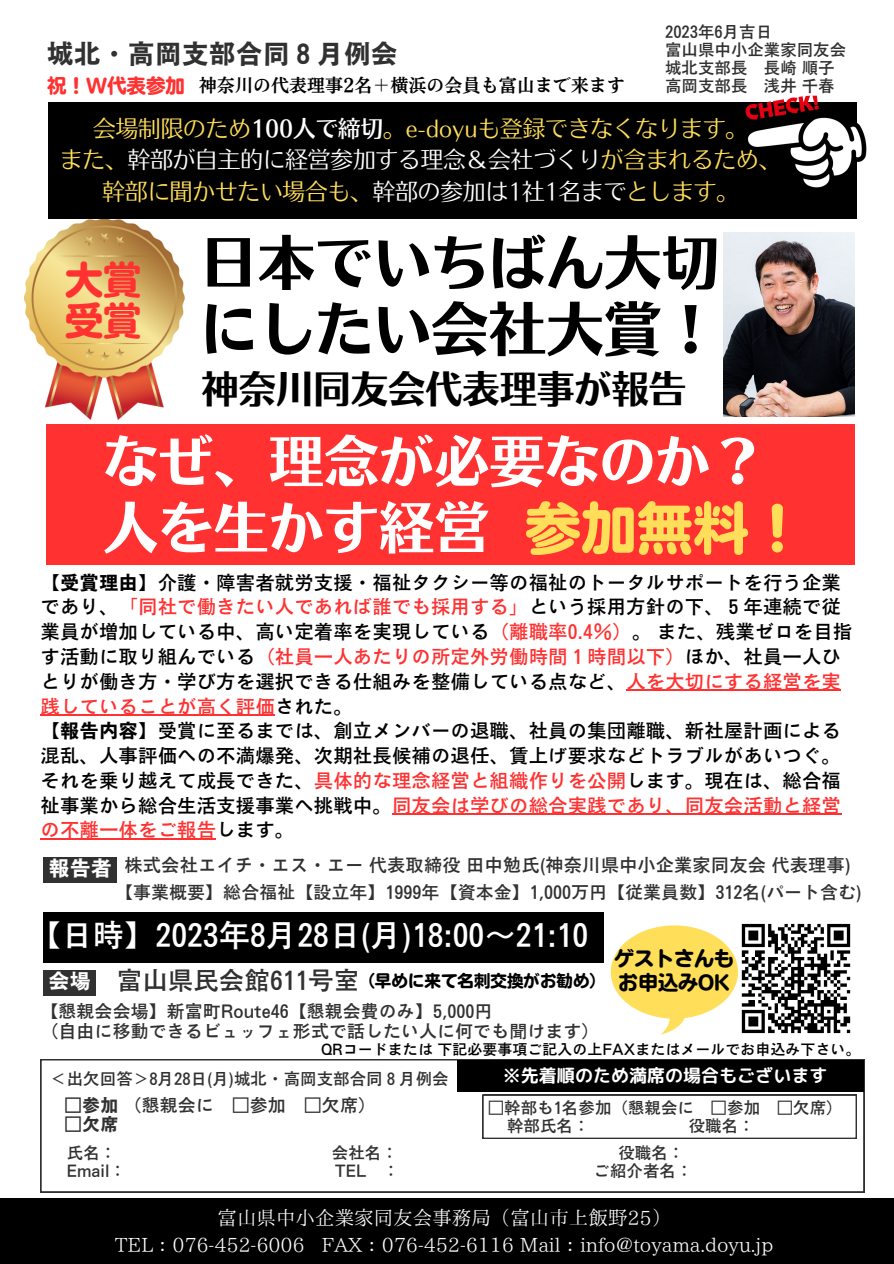
<style>
.page{position:relative;width:894px;height:1264px;background:#fff}
.page>*{position:absolute;margin:0;border:0;box-sizing:border-box;transform-origin:0 0}
.t1{font:57.75px/66.4px "Nud Motoya Aporo Std W6";color:#000}
.t2{font:56.1px "Nud Motoya Maru Std W6";color:#ffde59}
.t3{font:55.2px "Nud Motoya Aporo Std W6";color:#fff}
.t4{font:37.95px "Nud Motoya Maru Std W6";color:#ff3131}
.t5{font:37.2px "Nud Motoya Aporo Std W6";color:#000}
.t6{font:31.5px "Motoya Gothic Std W4";color:#fff}
.t7{font:27px "Motoya Gothic Std W6";color:#313131}
.t8{font:25.5px "Motoya Gothic Std W4";color:#313131}
.t9{font:22.5px/31.5px "Nud Motoya Aporo Std W2 b";color:#fff;text-align:center}
.t10{font:22.5px "Nud Motoya Aporo Std W2 b";color:#ffde59}
.t11{font:21.15px "Motoya Gothic Std W6";color:#fff}
.t12{font:19.95px "Nud Motoya Maru Std W6";color:#000}
.t13{font:19.5px/24.8px "Motoya Gothic Std W4";color:#000}
.t14{font:19.5px "IP Aex Mincho";color:#fff}
.t15{font:19.5px "Nud Motoya Maru Std W6";color:#ff3131}
.t16{font:18.3px "Motoya Gothic Std W4";color:#313131}
.t17{font:18px "Motoya Gothic Std W4";color:#313131}
.t18{font:18px "Nud Motoya Mincho Std W6";color:#000}
.t19{font:18px "rounded mplus 1 p bold";color:#fff}
.t20{font:18px "Motoya Gothic Std W6";color:#313131}
.t21{font:16.5px "Motoya Gothic Std W4";color:#313131}
.t22{font:16.5px "Nud Motoya Maru Std W6";color:#000}
.t23{font:15px "Motoya Gothic Std W4";color:#000}
.s1{font-family:"Nud Motoya Aporo Std W4";color:#fff}
.s2{color:#ffde59}
.s3{font-family:"Motoya Gothic Std W6"}
.s4{color:#ff3131}
</style>
<div class="page">
<img style="left:25px;top:219px;width:160px;height:201px">
<div style="left:49px;top:102px;width:807px;height:116px;background:#000"></div>
<img style="left:745px;top:96px;width:122px;height:105px">
<div style="left:46px;top:424px;width:808px;height:140px;background:#ff3131"></div>
<img style="left:737px;top:923px;width:114px;height:111px">
<svg style="left:41px;top:1059px;width:823px;height:133px"></svg>
<svg style="left:482px;top:1094px;width:374px;height:44px"></svg>
<div style="left:0;top:1198px;width:893px;height:65px;background:#000"></div>
<img style="left:723px;top:232px;width:131px;height:184px">
<svg style="left:610px;top:925px;width:127px;height:109px"></svg>
<div style="left:44px;top:969px;width:52px;height:26px;background:#313131"></div>
<div style="left:43px;top:912px;width:560px;height:50px;background:#000"></div>
<div style="left:44px;top:856px;width:73px;height:26px;background:#313131"></div>
<hr style="left:626px;top:690px;width:214px;height:1px;background:#ff3131">
<hr style="left:41px;top:714px;width:234px;height:1px;background:#ff3131">
<hr style="left:392px;top:813px;width:448px;height:2px;background:#ff3131">
<hr style="left:41px;top:838px;width:175px;height:1px;background:#ff3131">
<div style="left:457px;top:1059px;width:406px;height:32px;background:#000"></div>
<p class="t21" style="left:665px;top:24px;width:102px">2023年6月吉日</p>
<p class="t21" style="left:665px;top:42px;width:182px">富山県中小企業家同友会</p>
<p class="t21" style="left:665px;top:60px;width:169px">城北支部長 長崎順子</p>
<p class="t7" style="left:47px;top:40px;width:352px">城北・高岡支部合同８月例会</p>
<p class="t15" style="left:47px;top:76px;width:140px">祝！W代表参加</p>
<p class="t21" style="left:665px;top:78px;width:171px">高岡支部長 浅井千春</p>
<p class="t10" style="left:93px;top:117px;width:656px">会場制限のため<span class="s1">100人で締切</span>。e-doyuも登録できなくなります。</p>
<p class="t9" style="left:60px;top:144px;width:722px"><span class="s2">また、</span>幹部が自主的に経営参加する理念＆会社づくり<span class="s2">が含まれるため、幹部に聞かせたい場合も、</span>幹部の参加は1社1名まで<span class="s2">とします。</span></p>
<p class="t18" style="left:199px;top:76px;width:427px">神奈川の代表理事2名＋横浜の会員も富山まで来ます</p>
<p class="t4" style="left:65px;top:260px;width:77px">大賞</p>
<p class="t4" style="left:65px;top:302px;width:77px">受賞</p>
<p class="t1" style="left:200px;top:229px;width:521px">日本でいちばん大切にしたい会社大賞！</p>
<p class="t5" style="left:201px;top:370px;width:486px">神奈川同友会代表理事が報告</p>
<p class="t3" style="left:103px;top:433px;width:663px">なぜ、理念が必要なのか？</p>
<p class="t3" style="left:103px;top:500px;width:387px">人を生かす経営</p>
<p class="t2" style="left:524px;top:500px;width:282px">参加無料！</p>
<p class="t13" style="left:41px;top:570px;width:813px"><span class="s3">【受賞理由】</span>介護・障害者就労支援・福祉タクシー等の福祉のトータルサポートを行う企業であり、<span class="s4">「同社で働きたい人であれば誰でも採用する」</span>という採用方針の下、５年連続で従業員が増加している中、高い定着率を実現している<span class="s4">（離職率0.4％）</span>。また、残業ゼロを目指す活動に取り組んでいる<span class="s4">（社員一人あたりの所定外労働時間１時間以下）</span>ほか、社員一人ひとりが働き方・学び方を選択できる仕組みを整備している点など、<span class="s4">人を大切にする経営を実践していることが高く評価</span>された。</p>
<p class="t13" style="left:41px;top:718px;width:801px;text-align:justify"><span class="s3">【報告内容】</span>受賞に至るまでは、創立メンバーの退職、社員の集団離職、新社屋計画による混乱、人事評価への不満爆発、次期社長候補の退任、賃上げ要求などトラブルがあいつぐ。それを乗り越えて成長できた、<span class="s4">具体的な理念経営と組織作りを公開</span>します。現在は、総合福祉事業から総合生活支援事業へ挑戦中。<span class="s4">同友会は学びの総合実践であり、同友会活動と経営の不離一体をご報告</span>します。</p>
<p class="t11" style="left:49px;top:857px;width:65px">報告者</p>
<p class="t16" style="left:124px;top:856px;width:727px">株式会社エイチ・エス・エー代表取締役田中勉氏(神奈川県中小企業家同友会代表理事)</p>
<p class="t17" style="left:115px;top:883px;width:748px">【事業概要】総合福祉【設立年】1999年【資本金】1,000万円【従業員数】312名(パート含む)</p>
<p class="t6" style="left:29px;top:919px;width:560px">【日時】2023年8月 28日 (月 )18:00～21:10</p>
<p class="t8" style="left:117px;top:967px;width:244px">富山県民会館611号室</p>
<p class="t12" style="left:614px;top:948px;width:121px">ゲストさんも</p>
<p class="t12" style="left:618px;top:972px;width:113px">お申込みOK</p>
<p class="t11" style="left:49px;top:970px;width:44px">会場</p>
<p class="t22" style="left:358px;top:972px;width:249px">（早めに来て名刺交換がお勧め）</p>
<p class="t17" style="left:41px;top:1002px;width:453px">【懇親会会場】新富町Route46【懇親会費のみ】5,000円</p>
<p class="t17" style="left:41px;top:1021px;width:560px">（自由に移動できるビュッフェ形式で話したい人に何でも聞けます）</p>
<p class="t19" style="left:502px;top:1062px;width:326px">※先着順のため満席の場合もございます</p>
<p class="t23" style="left:321px;top:1041px;width:541px">QRコードまたは下記必要事項ご記入の上FAXまたはメールでお申込み下さい。</p>
<p class="t21" style="left:50px;top:1070px;width:400px">＜出欠回答＞8月 28日 (月 )城北・高岡支部合同８月例会</p>
<p class="t17" style="left:64px;top:1095px;width:313px"><span class="s3">□参加</span>（懇親会に □参加 □欠席）</p>
<p class="t20" style="left:64px;top:1114px;width:56px">□欠席</p>
<p class="t21" style="left:67px;top:1144px;width:51px">氏名：</p>
<p class="t21" style="left:332px;top:1144px;width:68px">会社名：</p>
<p class="t21" style="left:618px;top:1144px;width:68px">役職名：</p>
<p class="t21" style="left:67px;top:1162px;width:61px">Email：</p>
<p class="t21" style="left:334px;top:1162px;width:66px">TEL ：</p>
<p class="t21" style="left:593px;top:1162px;width:101px">ご紹介者名：</p>
<p class="t21" style="left:487px;top:1098px;width:356px">□幹部も1名参加（懇親会に □参加 □欠席）</p>
<p class="t21" style="left:507px;top:1116px;width:84px">幹部氏名：</p>
<p class="t21" style="left:688px;top:1116px;width:68px">役職名：</p>
<p class="t14" style="left:217px;top:1207px;width:455px">富山県中小企業家同友会事務局（富山市上飯野25）</p>
<p class="t14" style="left:115px;top:1234px;width:659px">TEL：076-452-6006 FAX：076-452-6116 Mail：info@toyama.doyu.jp</p>
</div>
